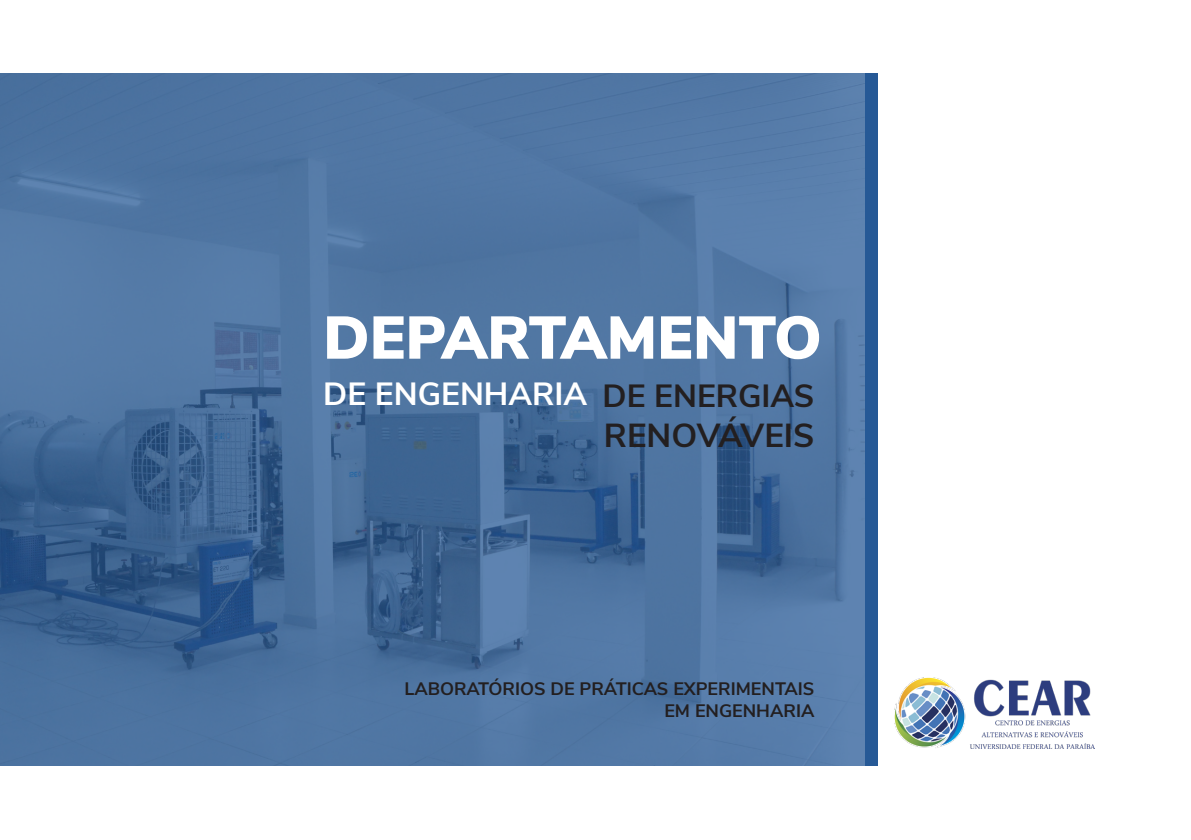
<style>
.page{position:relative;width:1191px;height:840px;background:#fff}
.page>*{position:absolute;margin:0;border:0;box-sizing:border-box;transform-origin:0 0}
.t1{font:900 60px "Nunito Sans";color:#fff}
.t2{font:700 33.2px "Nunito Sans";color:#231f20}
.t3{font:700 32px "Nunito Sans";color:#fff}
.t4{font:700 32px "Nunito Sans";color:#231f20}
.t5{font:700 18px/21.6px "Nunito Sans";color:#231f20;text-align:right}
</style>
<div class="page">
<img style="left:0;top:73px;width:865px;height:692px">
<img style="left:894px;top:677px;width:200px;height:71px">
<h1 class="t1" style="left:323px;top:293px;width:500px">DEPARTAMENTO</h1>
<h3 class="t3" style="left:323px;top:370px;width:265px">DE ENGENHARIA</h3>
<h3 class="t4" style="left:602px;top:372px;width:213px">DE ENERGIAS</h3>
<h2 class="t2" style="left:604px;top:411px;width:212px">RENOVÁVEIS</h2>
<p class="t5" style="left:404px;top:676px;width:411px">LABORATÓRIOS DE PRÁTICAS EXPERIMENTAIS<br>EM ENGENHARIA</p>
</div>
